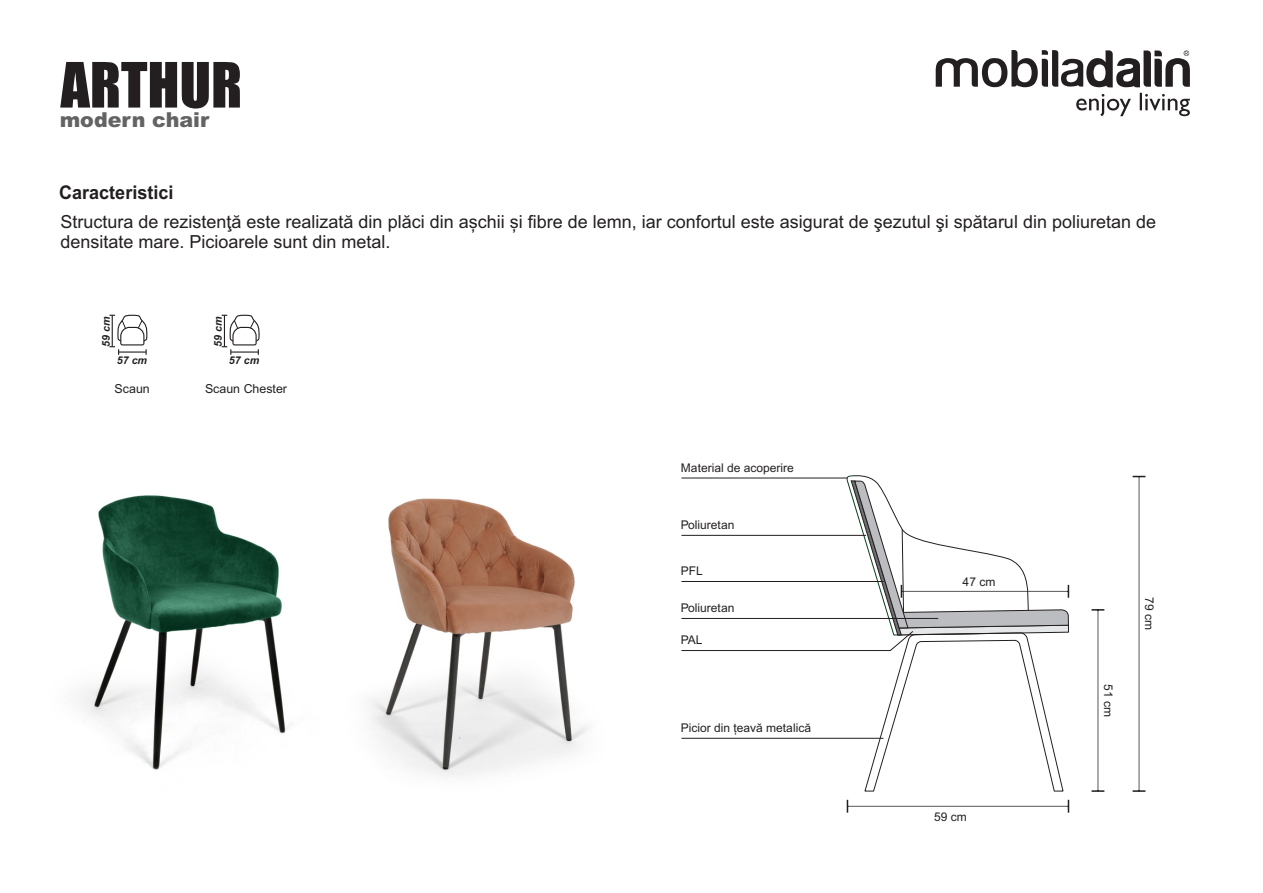
<style>
.page{position:relative;width:1263px;height:893px;background:#fff}
.page>*{position:absolute;margin:0;border:0;box-sizing:border-box;transform-origin:0 0}
.t1{font:57.6px "Impact";color:#231f20}
.t2{font:900 20.55px "Arial";color:#636363}
.t3{font:700 18.9px "Arial";color:#231f20;scale:.95 1}
.t4{font:18px/20.1px "Arial";color:#231f20}
.t5{font:12.45px "Arial";color:#231f20}
.t6{font:12px "Arial";color:#231f20}
.t7{font:italic 700 10.65px "Arial";color:#231f20}
</style>
<div class="page">
<svg style="left:1076px;top:93px;width:114px;height:23px"></svg>
<svg style="left:936px;top:50px;width:254px;height:37px"></svg>
<svg style="left:1132px;top:476px;width:13px;height:316px"></svg>
<svg style="left:1091px;top:609px;width:13px;height:183px"></svg>
<svg style="left:847px;top:800px;width:222px;height:13px"></svg>
<svg style="left:681px;top:475px;width:388px;height:316px"></svg>
<svg style="left:109px;top:314px;width:39px;height:41px"></svg>
<svg style="left:222px;top:314px;width:38px;height:41px"></svg>
<img style="left:79px;top:495px;width:207px;height:275px">
<img style="left:370px;top:498px;width:219px;height:279px">
<h1 class="t1" style="left:61px;top:62px;width:183px">ARTHUR</h1>
<p class="t2" style="left:60px;top:112px;width:151px">modern chair</p>
<p class="t3" style="left:59px;top:185px;width:122px">Caracteristici</p>
<p class="t4" style="left:60px;top:213px;width:1097px">Structura de rezistenţă este realizată din plăci din așchii și fibre de lemn, iar confortul este asigurat de şezutul şi spătarul din poliuretan de densitate mare. Picioarele sunt din metal.</p>
<p class="t7" style="left:102px;top:347px;width:32px;rotate:-90deg">59 cm</p>
<p class="t7" style="left:117px;top:356px;width:32px">57 cm</p>
<p class="t7" style="left:214px;top:347px;width:32px;rotate:-90deg">59 cm</p>
<p class="t7" style="left:229px;top:356px;width:32px">57 cm</p>
<p class="t5" style="left:115px;top:384px;width:37px">Scaun</p>
<p class="t5" style="left:205px;top:384px;width:84px">Scaun Chester</p>
<p class="t6" style="left:681px;top:463px;width:114px">Material de acoperire</p>
<p class="t6" style="left:681px;top:520px;width:55px">Poliuretan</p>
<p class="t6" style="left:681px;top:566px;width:24px">PFL</p>
<p class="t6" style="left:681px;top:603px;width:55px">Poliuretan</p>
<p class="t6" style="left:681px;top:636px;width:23px">PAL</p>
<p class="t6" style="left:681px;top:723px;width:132px">Picior din țeavă metalică</p>
<p class="t6" style="left:963px;top:577px;width:34px">47 cm</p>
<p class="t6" style="left:934px;top:812px;width:34px">59 cm</p>
<p class="t6" style="left:1113px;top:684px;width:34px;rotate:90deg">51 cm</p>
<p class="t6" style="left:1154px;top:597px;width:34px;rotate:90deg">79 cm</p>
</div>
